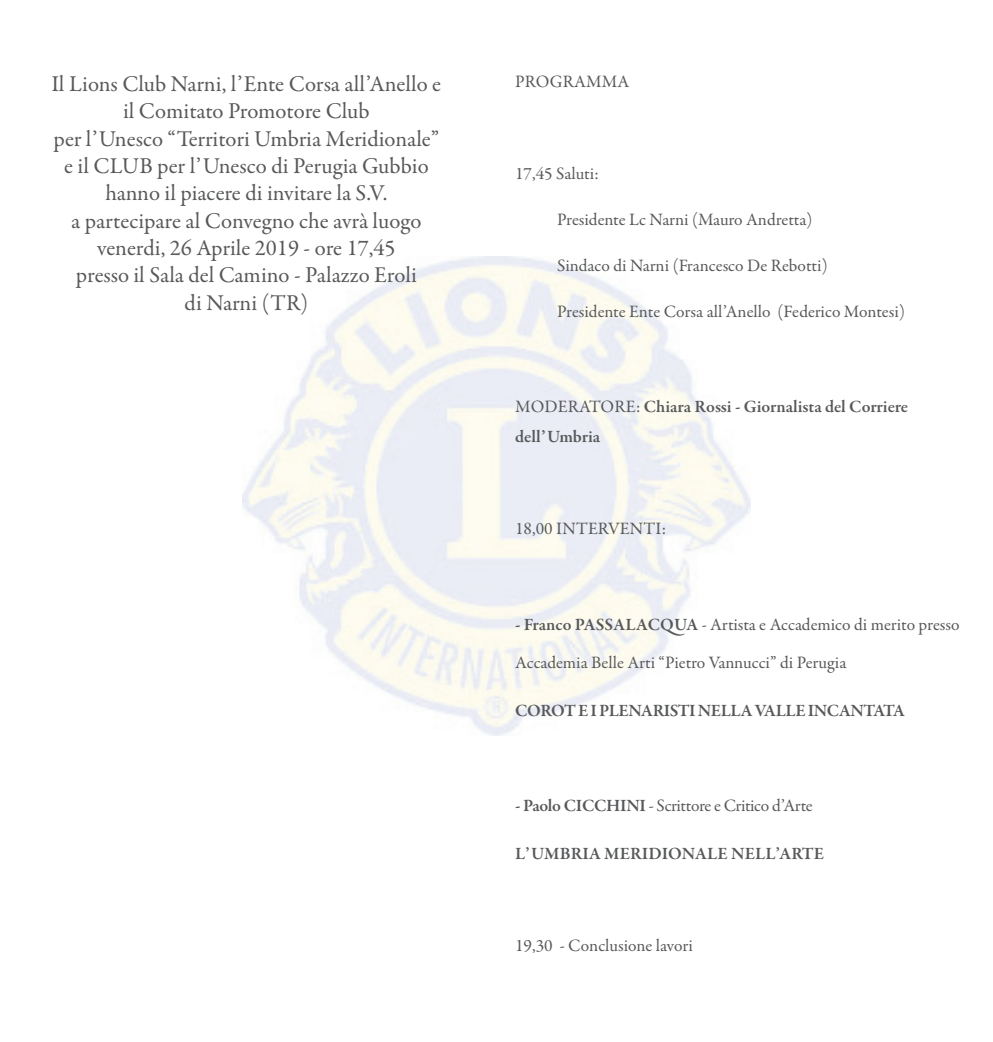
<style>
.page{position:relative;width:993px;height:1042px;background:#fff}
.page>*{position:absolute;margin:0;border:0;box-sizing:border-box;transform-origin:0 0}
.t1{font:22.75px/27.3px "Garamond Premr Pro";color:#57585a;text-align:center}
.t2{font:17.5px "Garamond Premr Pro";color:#57585a}
.t3{font:600 17.5px/30.1px "Garamond Premr Pro";letter-spacing:-.005em;color:#57585a}
.t4{font:17.5px "Garamond Premr Pro";letter-spacing:-.025em;color:#57585a}
.t5{font:600 17.5px "Garamond Premr Pro";letter-spacing:-.025em;color:#57585a}
.s1{font-weight:400}
.s2{font-weight:600}
</style>
<div class="page">
<p class="t1" style="left:52px;top:71px;width:391px">Il Lions Club Narni, l’Ente Corsa all’Anello e il Comitato Promotore Club<br>per l’Unesco “Territori Umbria Meridionale” e il CLUB per l’Unesco di Perugia Gubbio hanno il piacere di invitare la S.V.<br>a partecipare al Convegno che avrà luogo venerdi, 26 Aprile 2019 - ore 17,45<br>presso il Sala del Camino - Palazzo Eroli<br>di Narni (TR)</p>
<p class="t2" style="left:515px;top:71px;width:116px">PROGRAMMA</p>
<p class="t2" style="left:515px;top:163px;width:85px">17,45 Saluti:</p>
<p class="t2" style="left:557px;top:209px;width:256px">Presidente Lc Narni (Mauro Andretta)</p>
<p class="t2" style="left:557px;top:255px;width:272px">Sindaco di Narni (Francesco De Rebotti)</p>
<p class="t2" style="left:557px;top:301px;width:349px">Presidente Ente Corsa all’Anello (Federico Montesi)</p>
<p class="t3" style="left:515px;top:392px;width:394px"><span class="s1">MODERATORE:</span> Chiara Rossi - Giornalista del Corriere dell’Umbria</p>
<p class="t2" style="left:515px;top:518px;width:153px">18,00 INTERVENTI:</p>
<p class="t2" style="left:515px;top:613px;width:445px"><span class="s2">- Franco PASSALACQUA</span> - Artista e Accademico di merito presso</p>
<p class="t2" style="left:515px;top:652px;width:332px">Accademia Belle Arti “Pietro Vannucci” di Perugia</p>
<p class="t5" style="left:515px;top:700px;width:391px">COROT E I PLENARISTI NELLA VALLE INCANTATA</p>
<p class="t4" style="left:515px;top:795px;width:299px"><span class="s2">- Paolo CICCHINI</span> - Scrittore e Critico d’Arte</p>
<p class="t3" style="left:515px;top:839px;width:310px">L’UMBRIA MERIDIONALE NELL’ARTE</p>
<p class="t2" style="left:515px;top:935px;width:179px">19,30 - Conclusione lavori</p>
</div>
